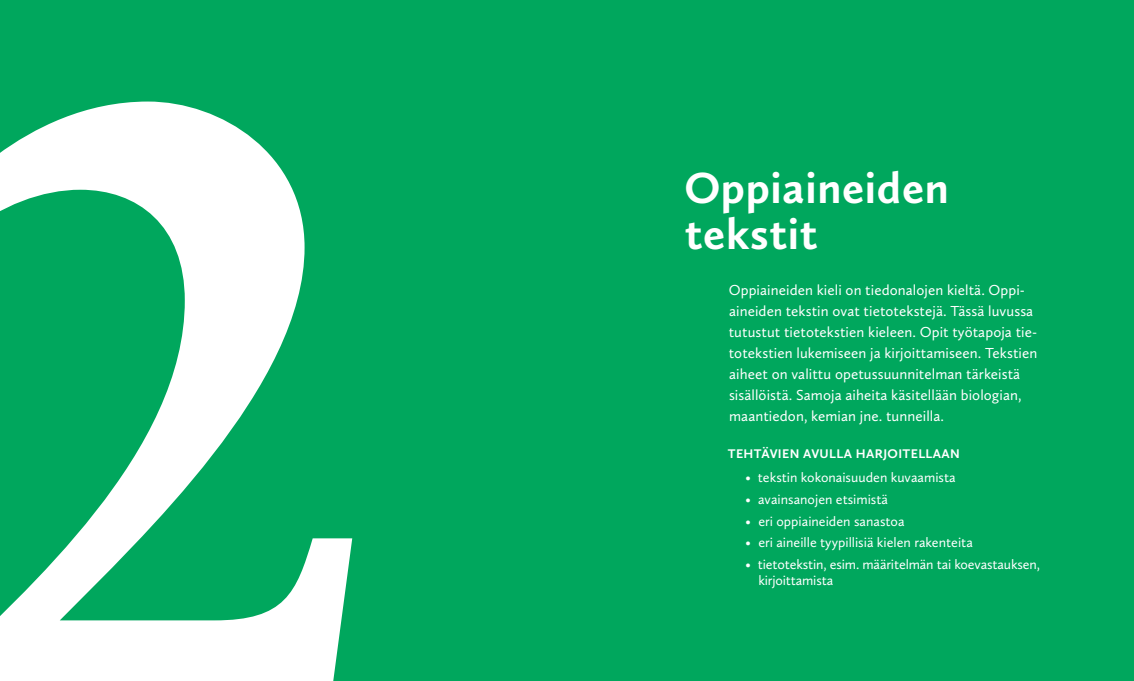
<style>
.page{position:relative;width:1134px;height:681px;background:#fff}
.page>*{position:absolute;margin:0;border:0;box-sizing:border-box;transform-origin:0 0}
.t1{font:700 900px "Calluna";color:#fff}
.t2{font:700 45px/46px "Calluna Sans";letter-spacing:.015em;color:#fff}
.t3{font:15px/21px "Calluna Sans";letter-spacing:.005em;color:#fff}
.t4{font:14px/16px "Calluna Sans";color:#fff}
.t5{font:700 13px "Calluna Sans";letter-spacing:.03em;color:#fff}
</style>
<div class="page">
<div style="left:0;top:0;width:1134px;height:680px;background:#00a75d"></div>
<h1 class="t1" style="left:-81px;top:-148px;width:463px">2</h1>
<h2 class="t2" style="left:684px;top:163px;width:266px">Oppiaineiden tekstit</h2>
<p class="t3" style="left:729px;top:279px;width:310px">Oppiaineiden kieli on tiedonalojen kieltä. Oppi&shy;aineiden tekstin ovat tietotekstejä. Tässä luvussa tutustut tietotekstien kieleen. Opit työtapoja tie&shy;totekstien lukemiseen ja kirjoittamiseen. Tekstien aiheet on valittu opetussuunnitelman tärkeistä sisällöistä. Samoja aiheita käsitellään biologian, maantiedon, kemian jne. tunneilla.</p>
<p class="t5" style="left:728px;top:445px;width:233px">TEHTÄVIEN AVULLA HARJOITELLAAN</p>
<p class="t4" style="left:746px;top:469px;width:212px">• tekstin kokonaisuuden kuvaamista</p>
<p class="t4" style="left:746px;top:491px;width:144px">• avainsanojen etsimistä</p>
<p class="t4" style="left:746px;top:512px;width:160px">• eri oppiaineiden sanastoa</p>
<p class="t4" style="left:746px;top:534px;width:229px">• eri aineille tyypillisiä kielen rakenteita</p>
<p class="t4" style="left:758px;top:556px;width:283px;text-indent:-13px">• tietotekstin, esim. määritelmän tai koevastauksen, kirjoittamista</p>
</div>
